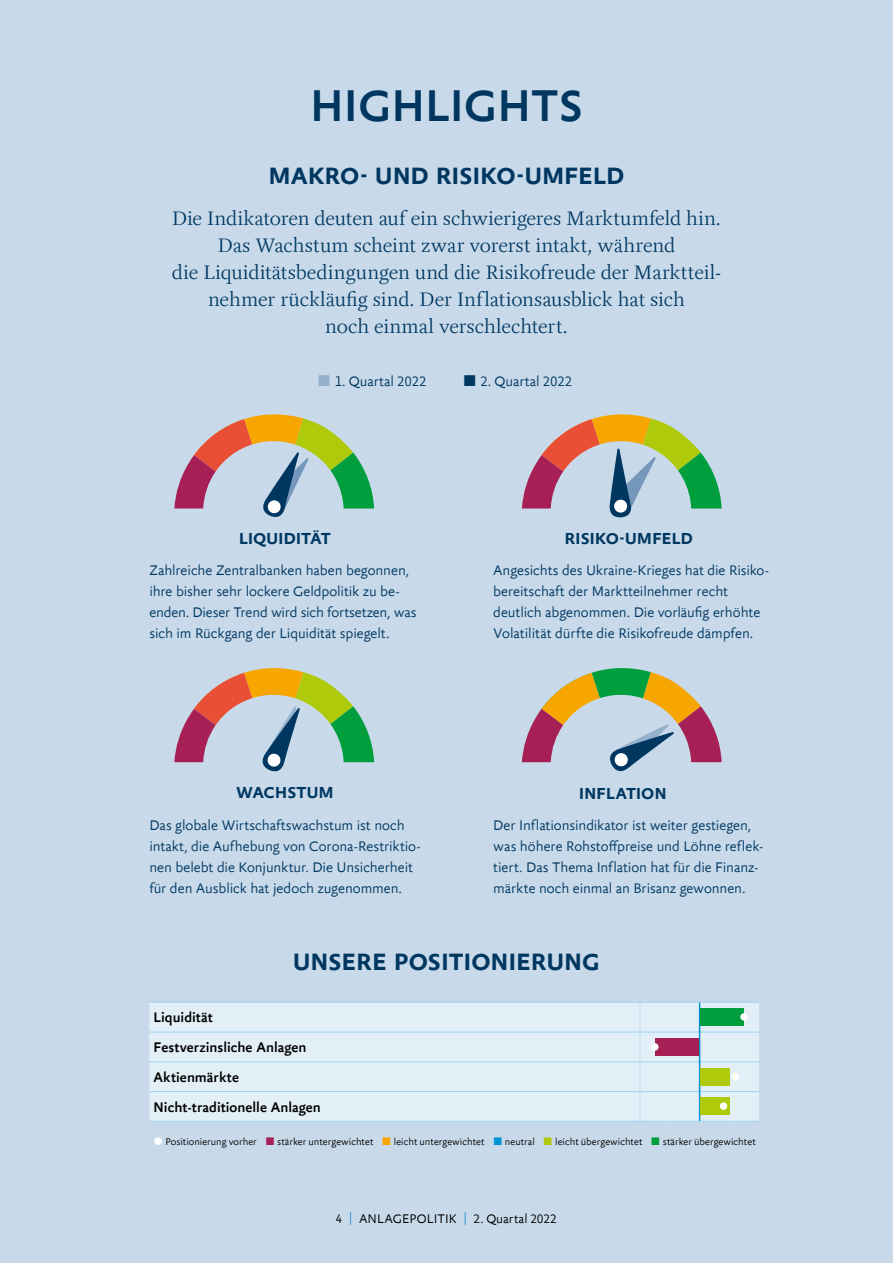
<style>
.page{position:relative;width:893px;height:1263px;background:#c8daea}
.page>*{position:absolute;margin:0;border:0;box-sizing:border-box;transform-origin:0 0}
.Seitentitel_neu_blau{font:500 48px "Yoga Sansfor LUKB";letter-spacing:.015em;color:#003761}
.t1{font:700 25.5px "Yoga Sansfor LUKB";letter-spacing:.02em;color:#003761}
.Copy_neu_weit{font:300 21px/27px "Yogafor LUKB";letter-spacing:-.005em;color:#003761;text-align:center}
.t2{font:700 17.25px "Yoga Sansfor LUKB";letter-spacing:.02em;color:#003761}
.Copy_neu_weit-2{font:300 15px/21px "Yoga Sansfor LUKB";letter-spacing:-.005em;color:#003761}
.Yoga_Sans_for_LUKB{font:500 15px "Yoga Sansfor LUKB";color:#000}
.Tabelle_neu{font:300 15px "Yoga Sansfor LUKB";letter-spacing:-.01em;color:#003761}
.t3{font:300 13.5px "Yoga Sansfor LUKB";letter-spacing:.005em;color:#000}
.Tabelle_neu-2{font:300 10.5px "Yoga Sansfor LUKB";color:#000}
.s1{color:#0093d3}
</style>
<div class="page">
<div style="left:149px;top:1003px;width:491px;height:118px;background:#e3eff7"></div>
<hr style="left:149px;top:1091px;width:491px;height:1px;background:#9dd3f1">
<hr style="left:149px;top:1061px;width:491px;height:1px;background:#9dd3f1">
<hr style="left:149px;top:1032px;width:491px;height:1px;background:#9dd3f1">
<hr style="left:149px;top:1002px;width:491px;height:1px;background:#9dd3f1">
<hr style="left:149px;top:1121px;width:491px;height:1px;background:#9dd3f1">
<svg style="left:640px;top:1002px;width:119px;height:120px;background:#ddebf3"></svg>
<hr style="left:640px;top:1091px;width:1px;height:30px;background:#b9dff5">
<hr style="left:699px;top:1002px;width:1px;height:119px;background:#0093d3">
<div style="left:700px;top:1068px;width:30px;height:17px;background:#afca0b"></div>
<div style="left:731px;top:1073px;width:8px;height:7px;background:#fff;border-radius:50%"></div>
<svg style="left:522px;top:668px;width:200px;height:104px"></svg>
<svg style="left:522px;top:414px;width:200px;height:104px"></svg>
<svg style="left:174px;top:414px;width:200px;height:103px"></svg>
<svg style="left:174px;top:668px;width:200px;height:104px"></svg>
<div style="left:655px;top:1038px;width:44px;height:17px;background:#a62055"></div>
<div style="left:651px;top:1043px;width:8px;height:8px;background:#fff;border-radius:50%"></div>
<div style="left:700px;top:1008px;width:44px;height:17px;background:#009e3d"></div>
<div style="left:740px;top:1013px;width:8px;height:8px;background:#fff;border-radius:50%"></div>
<div style="left:700px;top:1097px;width:30px;height:17px;background:#afca0b"></div>
<div style="left:720px;top:1102px;width:7px;height:8px;background:#fff;border-radius:50%"></div>
<p class="Seitentitel_neu_blau" style="left:311px;top:78px;width:273px">HIGHLIGHTS</p>
<p class="t1" style="left:269px;top:161px;width:357px">MAKRO- UND RISIKO-UMFELD</p>
<p class="Copy_neu_weit" style="left:172px;top:204px;width:551px">Die Indikatoren deuten auf ein schwierigeres Marktumfeld hin.<br>Das Wachstum scheint zwar vorerst intakt, während<br>die Liquiditätsbedingungen und die Risikofreude der Marktteil&shy;nehmer rückläufig sind. Der Inflationsausblick hat sich<br>noch einmal verschlechtert.</p>
<p class="Tabelle_neu" style="left:335px;top:372px;width:93px">1. Quartal 2022</p>
<p class="Tabelle_neu" style="left:480px;top:372px;width:94px">2. Quartal 2022</p>
<p class="t2" style="left:239px;top:528px;width:93px">LIQUIDITÄT</p>
<p class="Copy_neu_weit-2" style="left:149px;top:559px;width:269px">Zahlreiche Zentralbanken haben begonnen, ihre bisher sehr lockere Geldpolitik zu be&shy;enden. Dieser Trend wird sich fortsetzen, was sich im Rückgang der Liquidität spiegelt.</p>
<p class="t2" style="left:236px;top:782px;width:99px">WACHSTUM</p>
<p class="Copy_neu_weit-2" style="left:149px;top:814px;width:273px">Das globale Wirtschaftswachstum ist noch intakt, die Aufhebung von Corona-Restriktio&shy;nen belebt die Konjunktur. Die Unsicherheit für den Ausblick hat jedoch zugenommen.</p>
<p class="t2" style="left:565px;top:528px;width:129px">RISIKO-UMFELD</p>
<p class="Copy_neu_weit-2" style="left:493px;top:559px;width:277px">Angesichts des Ukraine-Krieges hat die Risiko&shy;bereitschaft der Marktteilnehmer recht deutlich abgenommen. Die vorläufig erhöhte Volatilität dürfte die Risikofreude dämpfen.</p>
<p class="t2" style="left:579px;top:783px;width:89px">INFLATION</p>
<p class="Copy_neu_weit-2" style="left:493px;top:814px;width:272px">Der Inflationsindikator ist weiter gestiegen, was höhere Rohstoffpreise und Löhne reflek&shy;tiert. Das Thema Inflation hat für die Finanz&shy;märkte noch einmal an Brisanz gewonnen.</p>
<p class="t1" style="left:293px;top:947px;width:308px">UNSERE POSITIONIERUNG</p>
<p class="Yoga_Sans_for_LUKB" style="left:154px;top:1009px;width:61px">Liquidität</p>
<p class="Yoga_Sans_for_LUKB" style="left:154px;top:1038px;width:154px">Festverzinsliche Anlagen</p>
<p class="Yoga_Sans_for_LUKB" style="left:154px;top:1068px;width:87px">Aktienmärkte</p>
<p class="Yoga_Sans_for_LUKB" style="left:154px;top:1098px;width:169px">Nicht-traditionelle Anlagen</p>
<p class="Tabelle_neu-2" style="left:165px;top:1135px;width:93px">Positionierung vorher</p>
<p class="Tabelle_neu-2" style="left:277px;top:1135px;width:98px">stärker untergewichtet</p>
<p class="Tabelle_neu-2" style="left:394px;top:1135px;width:92px">leicht untergewichtet</p>
<p class="Tabelle_neu-2" style="left:505px;top:1135px;width:32px">neutral</p>
<p class="Tabelle_neu-2" style="left:555px;top:1135px;width:89px">leicht übergewichtet</p>
<p class="Tabelle_neu-2" style="left:663px;top:1135px;width:95px">stärker übergewichtet</p>
<p class="t3" style="left:336px;top:1211px;width:223px">4 <span class="s1">|</span> ANLAGEPOLITIK <span class="s1">|</span> 2. Quartal 2022</p>
</div>
